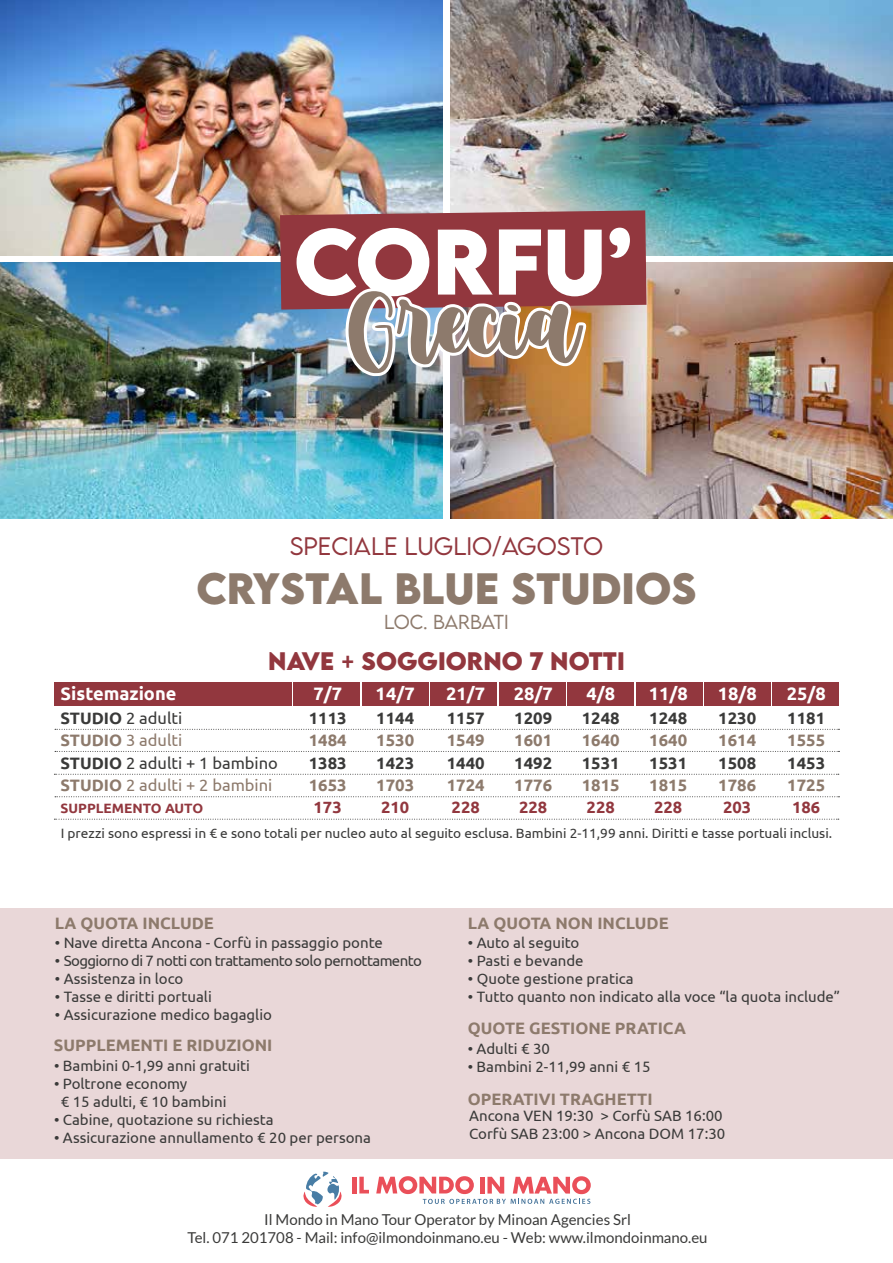
<style>
.page{position:relative;width:893px;height:1263px;background:#fff}
.page>*{position:absolute;margin:0;border:0;box-sizing:border-box;transform-origin:0 0}
.t1{font:700 82.5px "LEMONMILK";color:#fff}
.t2{font:78px "Muthiara Demo Version";color:#8d7a6c}
.t3{font:700 39px "LEMONMILK";color:#8d7a6c}
.t4{font:300 22.5px "LEMONMILK";color:#92373e}
.t5{font:700 22.5px "LEMONMILK";color:#92373e}
.t6{font:700 18px "Ubuntu";color:#fff}
.t7{font:300 18px "LEMONMILK";letter-spacing:-.005em;color:#8d7a6c}
.t8{font:700 16.5px "Ubuntu";color:#8d7a6c}
.t9{font:700 16.5px "Ubuntu";color:#3a3a39}
.t10{font:16.5px "Ubuntu";color:#3a3a39}
.t11{font:16.5px "Ubuntu";color:#8d7a6c}
.t12{font:700 16.35px "Ubuntu";color:#92373e}
.t13{font:15px/18px "Ubuntu";color:#3a3a39}
.t14{font:15px/18px "Lato";color:#3a3a39;text-align:center}
.t15{font:15px "Ubuntu";letter-spacing:-.04em;color:#3a3a39}
.t16{font:13.5px "Ubuntu";color:#3a3a39}
.t17{font:700 13.5px "Ubuntu";color:#92373e}
.s1{font-weight:400}
.s2{font-weight:700}
</style>
<div class="page">
<img style="left:0;top:0;width:442px;height:255px">
<img style="left:451px;top:0;width:442px;height:255px">
<img style="left:0;top:263px;width:280px;height:255px">
<img style="left:646px;top:263px;width:247px;height:255px">
<img style="left:280px;top:124px;width:366px;height:561px">
<svg style="left:303px;top:1171px;width:39px;height:36px"></svg>
<hr style="left:352px;top:1177px;width:4px;height:16px;background:#ea4f59">
<svg style="left:359px;top:1177px;width:10px;height:16px"></svg>
<svg style="left:376px;top:1176px;width:215px;height:28px"></svg>
<div style="left:54px;top:682px;width:238px;height:24px;background:#92373e"></div>
<div style="left:0;top:908px;width:893px;height:250px;background:#e9d7d8"></div>
<div style="left:773px;top:682px;width:66px;height:24px;background:#92373e"></div>
<div style="left:704px;top:682px;width:66px;height:24px;background:#92373e"></div>
<div style="left:636px;top:682px;width:66px;height:24px;background:#92373e"></div>
<div style="left:567px;top:682px;width:67px;height:24px;background:#92373e"></div>
<div style="left:499px;top:682px;width:66px;height:24px;background:#92373e"></div>
<div style="left:431px;top:682px;width:66px;height:24px;background:#92373e"></div>
<div style="left:362px;top:682px;width:66px;height:24px;background:#92373e"></div>
<div style="left:294px;top:682px;width:66px;height:24px;background:#92373e"></div>
<svg style="left:55px;top:751px;width:784px;height:1px"></svg>
<svg style="left:54px;top:774px;width:785px;height:1px"></svg>
<svg style="left:55px;top:729px;width:784px;height:1px"></svg>
<svg style="left:55px;top:796px;width:784px;height:1px"></svg>
<svg style="left:54px;top:819px;width:785px;height:1px"></svg>
<h1 class="t1" style="left:294px;top:206px;width:341px">CORFU’</h1>
<h2 class="t2" style="left:347px;top:285px;width:231px;rotate:-2deg">Grecia</h2>
<h3 class="t4" style="left:290px;top:531px;width:315px">SPECIALE LUGLIO/AGOSTO</h3>
<h3 class="t3" style="left:197px;top:562px;width:501px">CRYSTAL BLUE STUDIOS</h3>
<p class="t7" style="left:384px;top:610px;width:126px">LOC. BARBATI</p>
<h3 class="t5" style="left:268px;top:645px;width:358px">NAVE <span class="s1">+</span> SOGGIORNO 7 NOTTI</h3>
<p class="t6" style="left:61px;top:683px;width:117px">Sistemazione</p>
<p class="t6" style="left:313px;top:683px;width:30px">7/7</p>
<p class="t6" style="left:376px;top:683px;width:41px">14/7</p>
<p class="t6" style="left:446px;top:683px;width:41px">21/7</p>
<p class="t6" style="left:514px;top:683px;width:41px">28/7</p>
<p class="t6" style="left:586px;top:683px;width:30px">4/8</p>
<p class="t6" style="left:649px;top:683px;width:41px">11/8</p>
<p class="t6" style="left:718px;top:683px;width:41px">18/8</p>
<p class="t6" style="left:787px;top:683px;width:41px">25/8</p>
<p class="t10" style="left:61px;top:708px;width:123px"><span class="s2">STUDIO</span> 2 adulti</p>
<p class="t9" style="left:309px;top:708px;width:39px">1113</p>
<p class="t9" style="left:376px;top:708px;width:39px">1144</p>
<p class="t9" style="left:447px;top:708px;width:39px">1157</p>
<p class="t9" style="left:514px;top:708px;width:39px">1209</p>
<p class="t9" style="left:582px;top:708px;width:39px">1248</p>
<p class="t9" style="left:649px;top:708px;width:39px">1248</p>
<p class="t9" style="left:718px;top:708px;width:39px">1230</p>
<p class="t9" style="left:787px;top:708px;width:39px">1181</p>
<p class="t10" style="left:61px;top:753px;width:219px"><span class="s2">STUDIO</span> 2 adulti + 1 bambino</p>
<p class="t9" style="left:309px;top:753px;width:39px">1383</p>
<p class="t9" style="left:376px;top:753px;width:39px">1423</p>
<p class="t9" style="left:447px;top:753px;width:39px">1440</p>
<p class="t9" style="left:514px;top:753px;width:39px">1492</p>
<p class="t9" style="left:582px;top:753px;width:39px">1531</p>
<p class="t9" style="left:649px;top:753px;width:39px">1531</p>
<p class="t9" style="left:718px;top:753px;width:39px">1508</p>
<p class="t9" style="left:787px;top:753px;width:39px">1453</p>
<p class="t11" style="left:61px;top:730px;width:123px"><span class="s2">STUDIO</span> 3 adulti</p>
<p class="t8" style="left:309px;top:730px;width:39px">1484</p>
<p class="t8" style="left:376px;top:730px;width:39px">1530</p>
<p class="t8" style="left:447px;top:730px;width:39px">1549</p>
<p class="t8" style="left:514px;top:730px;width:39px">1601</p>
<p class="t8" style="left:582px;top:730px;width:39px">1640</p>
<p class="t8" style="left:649px;top:730px;width:39px">1640</p>
<p class="t8" style="left:718px;top:730px;width:39px">1614</p>
<p class="t8" style="left:787px;top:730px;width:39px">1555</p>
<p class="t11" style="left:61px;top:775px;width:213px"><span class="s2">STUDIO</span> 2 adulti + 2 bambini</p>
<p class="t8" style="left:309px;top:775px;width:39px">1653</p>
<p class="t8" style="left:376px;top:775px;width:39px">1703</p>
<p class="t8" style="left:447px;top:775px;width:39px">1724</p>
<p class="t8" style="left:514px;top:775px;width:39px">1776</p>
<p class="t8" style="left:582px;top:775px;width:39px">1815</p>
<p class="t8" style="left:649px;top:775px;width:39px">1815</p>
<p class="t8" style="left:718px;top:775px;width:39px">1786</p>
<p class="t8" style="left:787px;top:775px;width:39px">1725</p>
<p class="t17" style="left:61px;top:800px;width:144px">SUPPLEMENTO AUTO</p>
<p class="t12" style="left:314px;top:797px;width:30px">173</p>
<p class="t12" style="left:381px;top:797px;width:30px">210</p>
<p class="t12" style="left:452px;top:797px;width:30px">228</p>
<p class="t12" style="left:519px;top:797px;width:30px">228</p>
<p class="t12" style="left:587px;top:797px;width:30px">228</p>
<p class="t12" style="left:654px;top:797px;width:30px">228</p>
<p class="t12" style="left:723px;top:797px;width:30px">203</p>
<p class="t12" style="left:792px;top:797px;width:30px">186</p>
<p class="t16" style="left:61px;top:824px;width:773px">I prezzi sono espressi in € e sono totali per nucleo auto al seguito esclusa. Bambini 2-11,99 anni. Diritti e tasse portuali inclusi.</p>
<p class="t8" style="left:55px;top:913px;width:160px">LA QUOTA INCLUDE</p>
<p class="t8" style="left:468px;top:913px;width:202px">LA QUOTA NON INCLUDE</p>
<p class="t13" style="left:55px;top:933px;width:330px">• Nave diretta Ancona - Corfù in passaggio ponte</p>
<p class="t15" style="left:55px;top:952px;width:368px">• Soggiorno di 7 notti con trattamento solo pernottamento</p>
<p class="t13" style="left:55px;top:969px;width:130px">• Assistenza in loco</p>
<p class="t13" style="left:55px;top:987px;width:158px">• Tasse e diritti portuali</p>
<p class="t13" style="left:55px;top:1005px;width:219px">• Assicurazione medico bagaglio</p>
<p class="t8" style="left:54px;top:1035px;width:220px">SUPPLEMENTI E RIDUZIONI</p>
<p class="t13" style="left:54px;top:1056px;width:198px">• Bambini 0-1,99 anni gratuiti</p>
<p class="t13" style="left:61px;top:1074px;width:167px;text-indent:-7px">• Poltrone economy<br>€ 15 adulti, € 10 bambini</p>
<p class="t13" style="left:54px;top:1110px;width:221px">• Cabine, quotazione su richiesta</p>
<p class="t13" style="left:54px;top:1128px;width:319px">• Assicurazione annullamento € 20 per persona</p>
<p class="t13" style="left:468px;top:933px;width:113px">• Auto al seguito</p>
<p class="t13" style="left:468px;top:951px;width:117px">• Pasti e bevande</p>
<p class="t13" style="left:468px;top:969px;width:167px">• Quote gestione pratica</p>
<p class="t13" style="left:468px;top:987px;width:374px">• Tutto quanto non indicato alla voce “la quota include”</p>
<p class="t8" style="left:468px;top:1018px;width:220px">QUOTE GESTIONE PRATICA</p>
<p class="t13" style="left:468px;top:1039px;width:84px">• Adulti € 30</p>
<p class="t13" style="left:468px;top:1057px;width:184px">• Bambini 2-11,99 anni € 15</p>
<p class="t8" style="left:468px;top:1089px;width:186px">OPERATIVI TRAGHETTI</p>
<p class="t13" style="left:469px;top:1106px;width:258px">Ancona VEN 19:30 &gt; Corfù SAB 16:00<br>Corfù SAB 23:00 &gt; Ancona DOM 17:30</p>
<p class="t14" style="left:187px;top:1211px;width:522px">Il Mondo in Mano Tour Operator by Minoan Agencies Srl<br>Tel. 071 201708 - Mail: info@ilmondoinmano.eu - Web: www.ilmondoinmano.eu</p>
</div>
